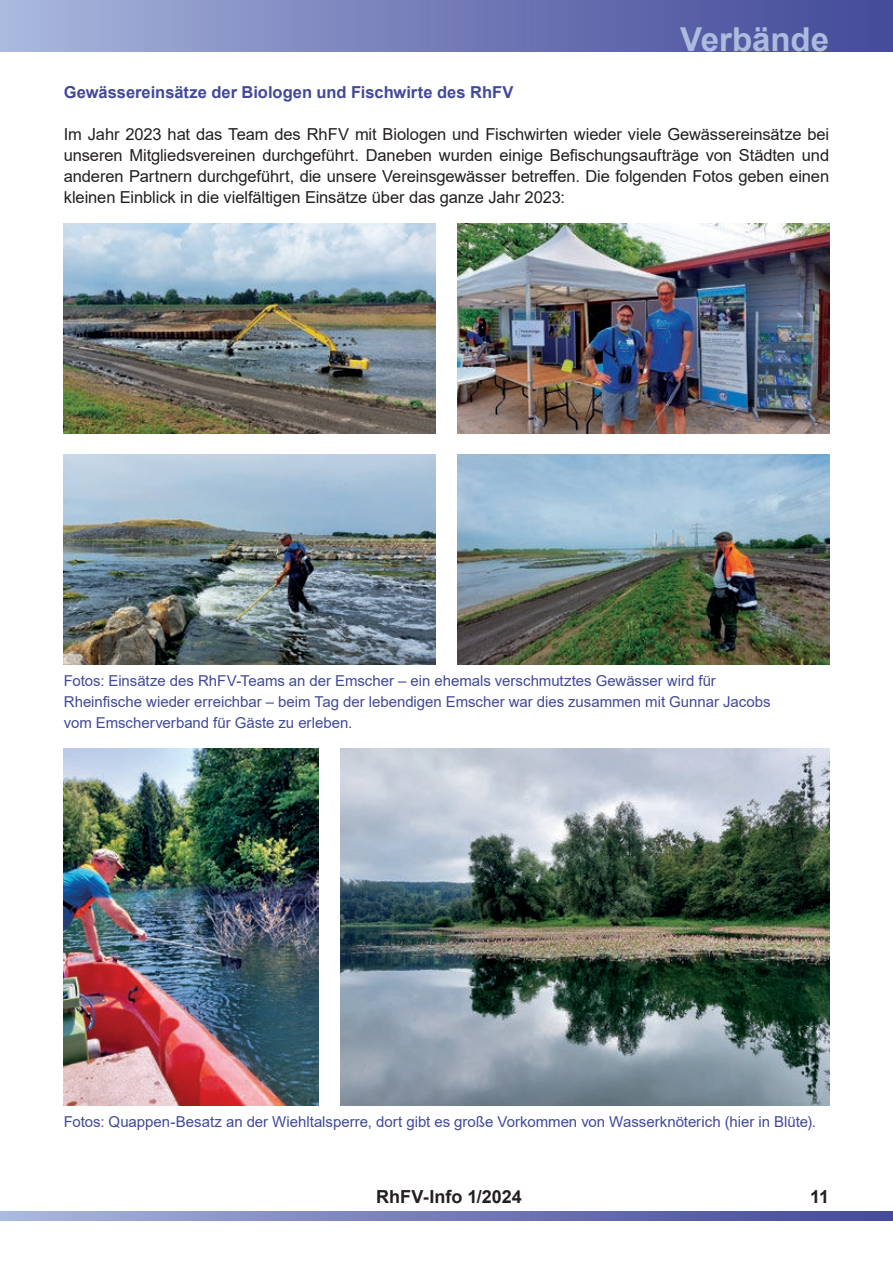
<style>
.page{position:relative;width:893px;height:1263px;background:#fff}
.page>*{position:absolute;margin:0;border:0;box-sizing:border-box;transform-origin:0 0}
.t1{font:700 33px "Arial";color:#acbcdf}
.t2{font:700 18px "Arial";color:#231f20}
.t3{font:16.5px/21px "Arial";letter-spacing:-.005em;color:#231f20;text-align:justify}
.t4{font:700 16.5px "Arial";color:#424998}
.t5{font:15px/21px "Arial";color:#424998}
</style>
<div class="page">
<div style="left:0;top:0;width:893px;height:52px;background:linear-gradient(to right,#a8b5dc,#424796)"></div>
<svg style="left:0;top:1211px;width:893px;height:10px;background:#747db8"></svg>
<img style="left:457px;top:455px;width:372px;height:210px">
<img style="left:64px;top:224px;width:372px;height:209px">
<img style="left:457px;top:224px;width:372px;height:210px">
<img style="left:64px;top:455px;width:372px;height:210px">
<img style="left:64px;top:749px;width:255px;height:357px">
<img style="left:340px;top:749px;width:489px;height:357px">
<h1 class="t1" style="left:680px;top:27px;width:150px">Verbände</h1>
<p class="t4" style="left:64px;top:86px;width:451px">Gewässereinsätze der Biologen und Fischwirte des RhFV</p>
<p class="t3" style="left:64px;top:125px;width:767px">Im Jahr 2023 hat das Team des RhFV mit Biologen und Fischwirten wieder viele Gewässereinsätze bei unseren Mitgliedsvereinen durchgeführt. Daneben wurden einige Befischungsaufträge von Städten und anderen Partnern durchgeführt, die unsere Vereinsgewässer betreffen. Die folgenden Fotos geben einen kleinen Einblick in die vielfältigen Einsätze über das ganze Jahr 2023:</p>
<p class="t5" style="left:64px;top:670px;width:708px">Fotos: Einsätze des RhFV-Teams an der Emscher – ein ehemals verschmutztes Gewässer wird für<br>Rheinfische wieder erreichbar – beim Tag der lebendigen Emscher war dies zusammen mit Gunnar Jacobs vom Emscherverband für Gäste zu erleben.</p>
<p class="t5" style="left:64px;top:1111px;width:754px">Fotos: Quappen-Besatz an der Wiehltalsperre, dort gibt es große Vorkommen von Wasserknöterich (hier in Blüte).</p>
<p class="t2" style="left:376px;top:1187px;width:147px">RhFV-Info 1/2024</p>
<p class="t2" style="left:810px;top:1190px;width:21px">11</p>
</div>
